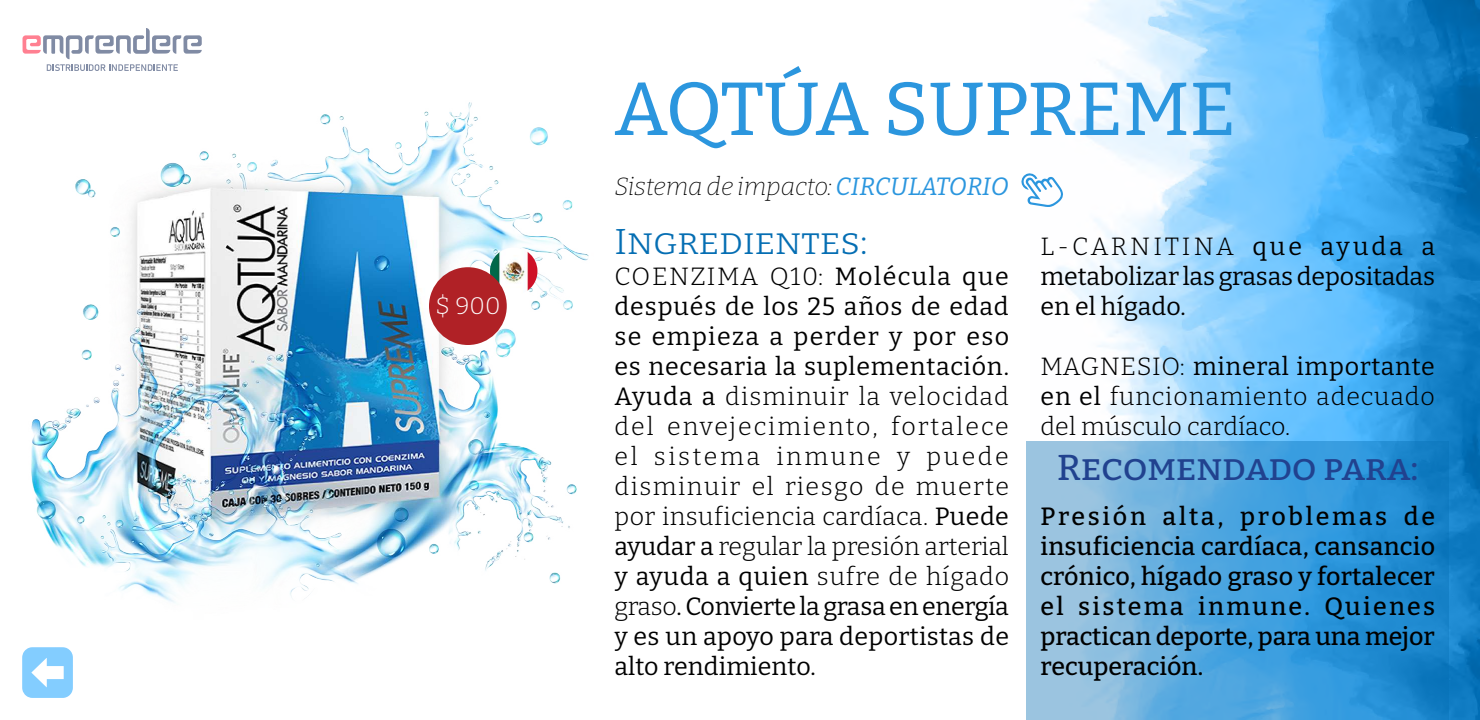
<style>
.page{position:relative;width:1480px;height:720px;background:#fff}
.page>*{position:absolute;margin:0;border:0;box-sizing:border-box;transform-origin:0 0}
.t1{font:100 75px "Bitter";letter-spacing:-.01em;color:#2b96de}
.t2{font:100 36px "Bitter";color:#21428f}
.t3{font:100 36px "Bitter";letter-spacing:.005em;color:#056eb3}
.t4{font:100 25px/30px "Bitter";letter-spacing:.005em;color:#000;text-align:justify}
.t5{font:italic 100 25px "Bitter";letter-spacing:-.005em;color:#000}
.t6{font:100 24px "Bitter";color:#fff}
.s1{color:#2b96de}
</style>
<div class="page">
<img style="left:1055px;top:0;width:425px;height:720px">
<svg style="left:1026px;top:441px;width:423px;height:279px;background:#53a5db"></svg>
<img style="left:22px;top:37px;width:567px;height:566px">
<img style="left:490px;top:270px;width:44px;height:25px">
<div style="left:429px;top:267px;width:78px;height:78px;background:#b02126;border-radius:50%"></div>
<svg style="left:1021px;top:173px;width:42px;height:34px"></svg>
<svg style="left:23px;top:28px;width:179px;height:43px"></svg>
<svg style="left:22px;top:647px;width:51px;height:51px"></svg>
<p class="t6" style="left:435px;top:290px;width:67px">$ 900</p>
<h1 class="t1" style="left:615px;top:61px;width:623px">AQTÚA SUPREME</h1>
<p class="t5" style="left:614px;top:170px;width:396px">Sistema de impacto:<span class="s1">CIRCULATORIO</span></p>
<p class="t4" style="left:1041px;top:231px;width:396px">L-CARNITINA que ayuda a metabolizar las grasas depositadas en el hígado.</p>
<p class="t4" style="left:1041px;top:351px;width:396px">MAGNESIO: mineral importante en el funcionamiento adecuado del músculo cardíaco.</p>
<h2 class="t2" style="left:1057px;top:444px;width:363px">Recomendado para:</h2>
<p class="t4" style="left:1040px;top:501px;width:396px">Presión alta, problemas de insuficiencia cardíaca, cansancio crónico, hígado graso y fortalecer el sistema inmune. Quienes practican deporte, para una mejor recuperación.</p>
<h2 class="t3" style="left:614px;top:219px;width:255px">Ingredientes:</h2>
<p class="t4" style="left:614px;top:261px;width:396px">COENZIMA Q10: Molécula que después de los 25 años de edad se empieza a perder y por eso es necesaria la suplementación.<br>Ayuda a disminuir la velocidad del envejecimiento, fortalece el sistema inmune y puede disminuir el riesgo de muerte por insuficiencia cardíaca. Puede ayudar a regular la presión arterial y ayuda a quien sufre de hígado graso. Convierte la grasa en energía y es un apoyo para deportistas de alto rendimiento.</p>
</div>
